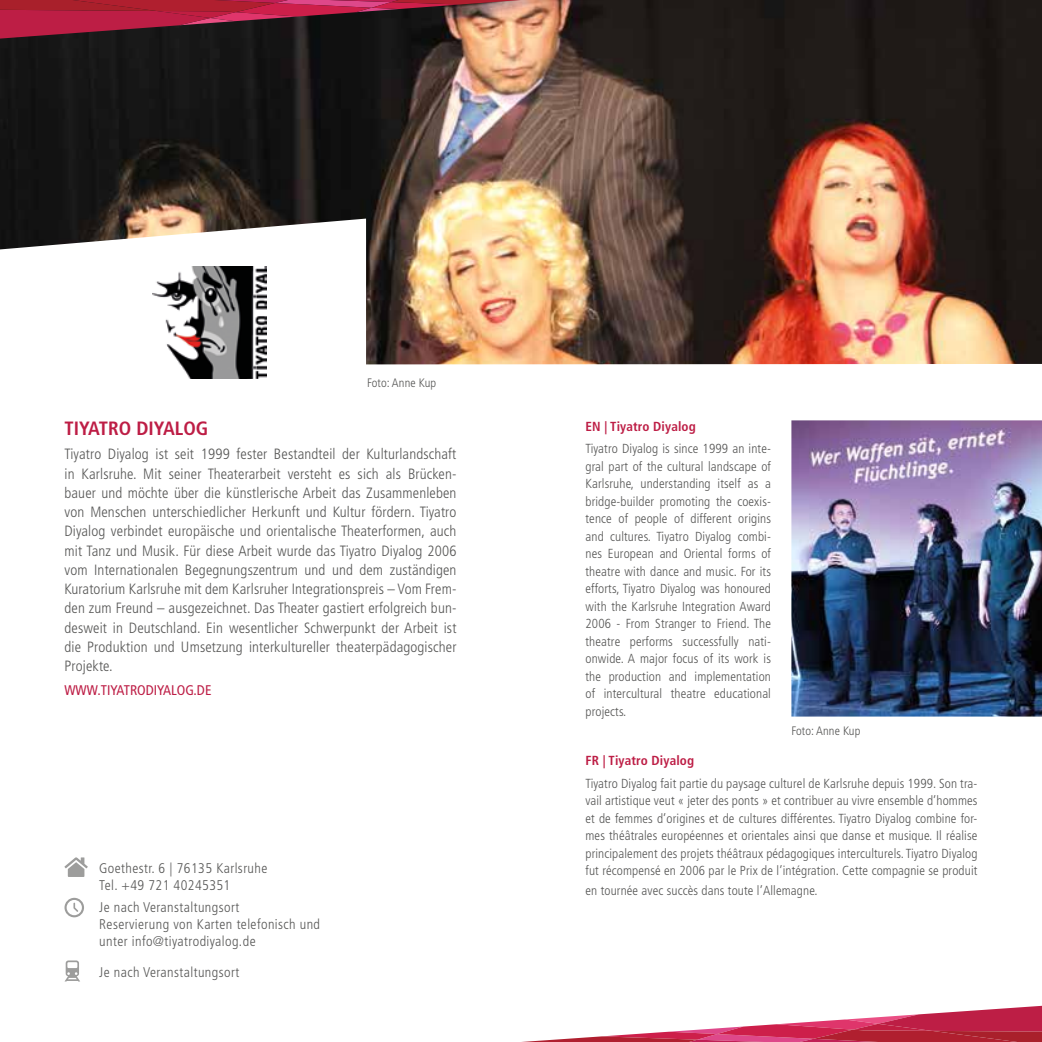
<style>
.page{position:relative;width:1042px;height:1042px;background:#fff}
.page>*{position:absolute;margin:0;border:0;box-sizing:border-box;transform-origin:0 0}
.t1{font:700 condensed 19.25px "Frutiger";color:#bd1d45}
.t2{font:300 condensed 14.88px/19.2px "Frutiger";letter-spacing:.01em;color:#575756;text-align:justify}
.t3{font:300 condensed 14px/16.8px "Frutiger";letter-spacing:.03em;color:#575756}
.t4{font:condensed 14px "Frutiger";color:#bd1d45}
.t5{font:300 condensed 13.12px/17.5px "Frutiger";letter-spacing:.01em;color:#575756;text-align:justify}
.t6{font:700 condensed 13.12px "Frutiger";letter-spacing:.01em;color:#bd1d45}
.t7{font:300 condensed 12.25px "Frutiger";letter-spacing:.01em;color:#575756}
</style>
<div class="page">
<svg style="left:64px;top:857px;width:24px;height:20px"></svg>
<svg style="left:64px;top:898px;width:20px;height:19px"></svg>
<svg style="left:65px;top:960px;width:15px;height:21px"></svg>
<img style="left:0;top:0;width:1042px;height:365px">
<svg style="left:0;top:219px;width:366px;height:159px"></svg>
<img style="left:153px;top:266px;width:113px;height:112px">
<img style="left:791px;top:420px;width:251px;height:296px">
<svg style="left:0;top:0;width:521px;height:40px;background:#7c2b38"></svg>
<svg style="left:522px;top:1005px;width:520px;height:37px"></svg>
<p class="t7" style="left:367px;top:376px;width:70px">Foto: Anne Kup</p>
<h1 class="t1" style="left:64px;top:417px;width:145px">TIYATRO DIYALOG</h1>
<p class="t2" style="left:64px;top:445px;width:393px">Tiyatro Diyalog ist seit 1999 fester Bestandteil der Kulturlandschaft in Karlsruhe. Mit seiner Theaterarbeit versteht es sich als Brücken&shy;bauer und möchte über die künstlerische Arbeit das Zusammenleben von Menschen unterschiedlicher Herkunft und Kultur fördern. Tiyatro Diyalog verbindet europäische und orientalische Theaterformen, auch mit Tanz und Musik. Für diese Arbeit wurde das Tiyatro Diyalog 2006 vom Internationalen Begegnungszentrum und und dem zuständigen Kuratorium Karlsruhe mit dem Karlsruher Integrationspreis – Vom Frem&shy;den zum Freund – ausgezeichnet. Das Theater gastiert erfolgreich bun&shy;desweit in Deutschland. Ein wesentlicher Schwerpunkt der Arbeit ist die Produktion und Umsetzung interkultureller theaterpädagogischer Projekte.</p>
<p class="t4" style="left:64px;top:682px;width:148px">WWW.TIYATRODIYALOG.DE</p>
<p class="t3" style="left:99px;top:860px;width:170px">Goethestr. 6 | 76135 Karlsruhe<br>Tel. +49 721 40245351</p>
<p class="t3" style="left:99px;top:899px;width:222px">Je nach Veranstaltungsort<br>Reservierung von Karten telefonisch und unter info@tiyatrodiyalog.de</p>
<p class="t3" style="left:99px;top:963px;width:141px">Je nach Veranstaltungsort</p>
<p class="t6" style="left:585px;top:418px;width:112px">EN | Tiyatro Diyalog</p>
<p class="t5" style="left:585px;top:440px;width:187px">Tiyatro Diyalog is since 1999 an inte&shy;gral part of the cultural landscape of Karlsruhe, understanding itself as a bridge-builder promoting the coexis&shy;tence of people of different origins and cultures. Tiyatro Diyalog combi&shy;nes European and Oriental forms of theatre with dance and music. For its efforts, Tiyatro Diyalog was honoured with the Karlsruhe Integration Award 2006 - From Stranger to Friend. The theatre performs successfully nati&shy;onwide. A major focus of its work is the production and implementation of intercultural theatre educational projects.</p>
<p class="t6" style="left:585px;top:753px;width:110px">FR | Tiyatro Diyalog</p>
<p class="t5" style="left:585px;top:774px;width:393px">Tiyatro Diyalog fait partie du paysage culturel de Karlsruhe depuis 1999. Son tra&shy;vail artistique veut « jeter des ponts » et contribuer au vivre ensemble d’hommes et de femmes d’origines et de cultures différentes. Tiyatro Diyalog combine for&shy;mes théâtrales européennes et orientales ainsi que danse et musique. Il réalise principalement des projets théâtraux pédagogiques interculturels. Tiyatro Diyalog fut récompensé en 2006 par le Prix de l’intégration. Cette compagnie se produit</p>
<p class="t5" style="left:585px;top:881px;width:234px">en tournée avec succès dans toute l’Allemagne.</p>
<p class="t7" style="left:791px;top:724px;width:70px">Foto: Anne Kup</p>
</div>
